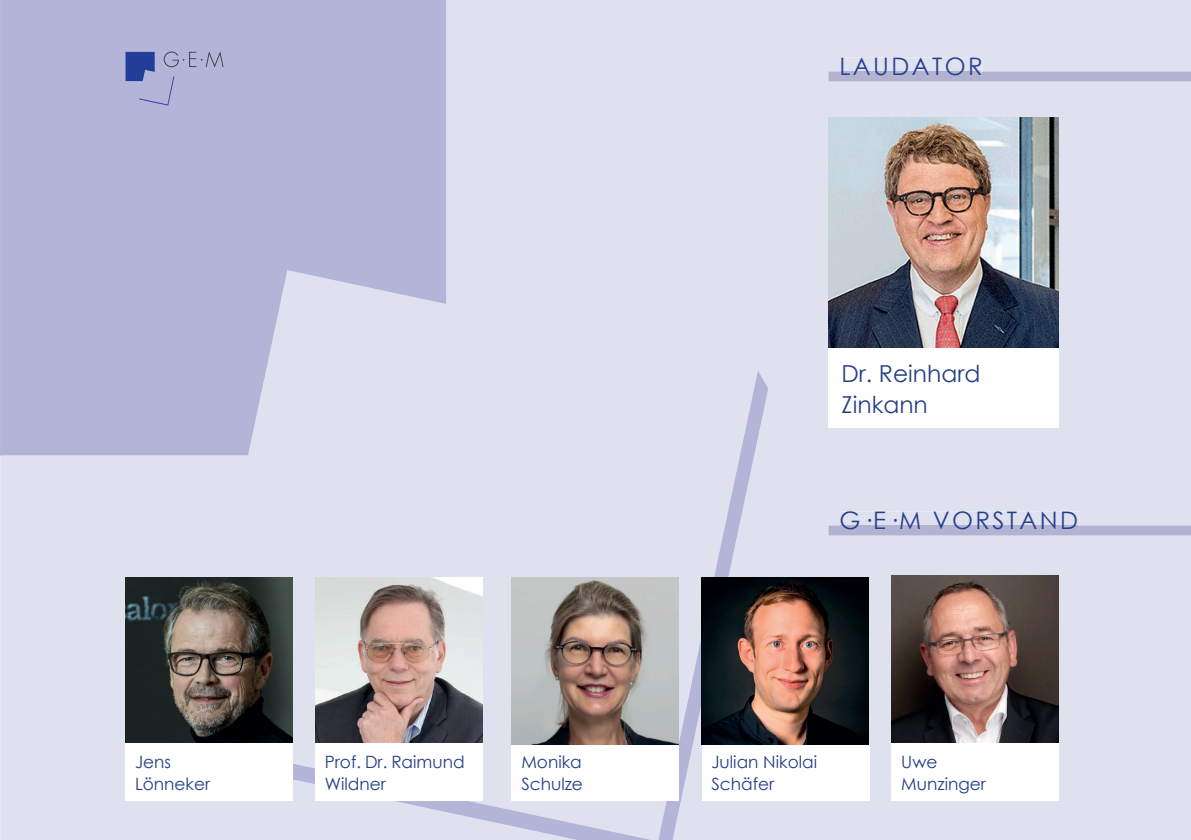
<style>
.page{position:relative;width:1191px;height:840px;background:#fff}
.page>*{position:absolute;margin:0;border:0;box-sizing:border-box;transform-origin:0 0}
.t1{font:24.2px "Century Gothic";letter-spacing:.1em;color:#253f8e}
.t2{font:23.4px/30.8px "Century Gothic";color:#243f85}
.t3{font:17px/22.4px "Century Gothic";color:#243f85}
</style>
<div class="page">
<div style="left:0;top:0;width:1191px;height:839px;background:#e0e1ee"></div>
<div style="left:840px;top:511px;width:238px;height:14px;background:#e0e1ee"></div>
<div style="left:841px;top:58px;width:140px;height:13px;background:#e0e1ee"></div>
<svg style="left:0;top:0;width:446px;height:455px;background:#b6b7d9"></svg>
<svg style="left:187px;top:370px;width:581px;height:469px;background:#dcddec"></svg>
<img style="left:315px;top:576px;width:167px;height:166px">
<div style="left:315px;top:742px;width:167px;height:58px;background:#fff"></div>
<img style="left:125px;top:576px;width:168px;height:166px">
<div style="left:125px;top:742px;width:168px;height:58px;background:#fff"></div>
<img style="left:891px;top:575px;width:167px;height:167px">
<div style="left:891px;top:742px;width:167px;height:58px;background:#fff"></div>
<img style="left:828px;top:117px;width:230px;height:231px">
<div style="left:828px;top:348px;width:230px;height:79px;background:#fff"></div>
<div style="left:702px;top:742px;width:167px;height:58px;background:#fff"></div>
<img style="left:701px;top:576px;width:167px;height:168px">
<div style="left:512px;top:742px;width:167px;height:58px;background:#fff"></div>
<img style="left:511px;top:576px;width:167px;height:168px">
<div style="left:828px;top:525px;width:363px;height:10px;background:#b3b3d1"></div>
<hr style="left:840px;top:525px;width:238px;height:4px;background:#b3b3d1">
<svg style="left:828px;top:71px;width:363px;height:10px;background:#b5b5d2"></svg>
<div style="left:841px;top:71px;width:140px;height:5px;background:#b3b3d1"></div>
<svg style="left:125px;top:51px;width:98px;height:54px;background:#9a9fca"></svg>
<h1 class="t1" style="left:839px;top:50px;width:145px">LAUDATOR</h1>
<h2 class="t2" style="left:841px;top:358px;width:140px">Dr. Reinhard<br>Zinkann</h2>
<h1 class="t1" style="left:839px;top:503px;width:240px">G·E·M VORSTAND</h1>
<p class="t3" style="left:325px;top:749px;width:141px">Prof. Dr. Raimund<br>Wildner</p>
<p class="t3" style="left:521px;top:749px;width:63px">Monika<br>Schulze</p>
<p class="t3" style="left:711px;top:749px;width:107px">Julian Nikolai<br>Schäfer</p>
<p class="t3" style="left:135px;top:749px;width:77px">Jens<br>Lönneker</p>
<p class="t3" style="left:901px;top:749px;width:86px">Uwe<br>Munzinger</p>
</div>
